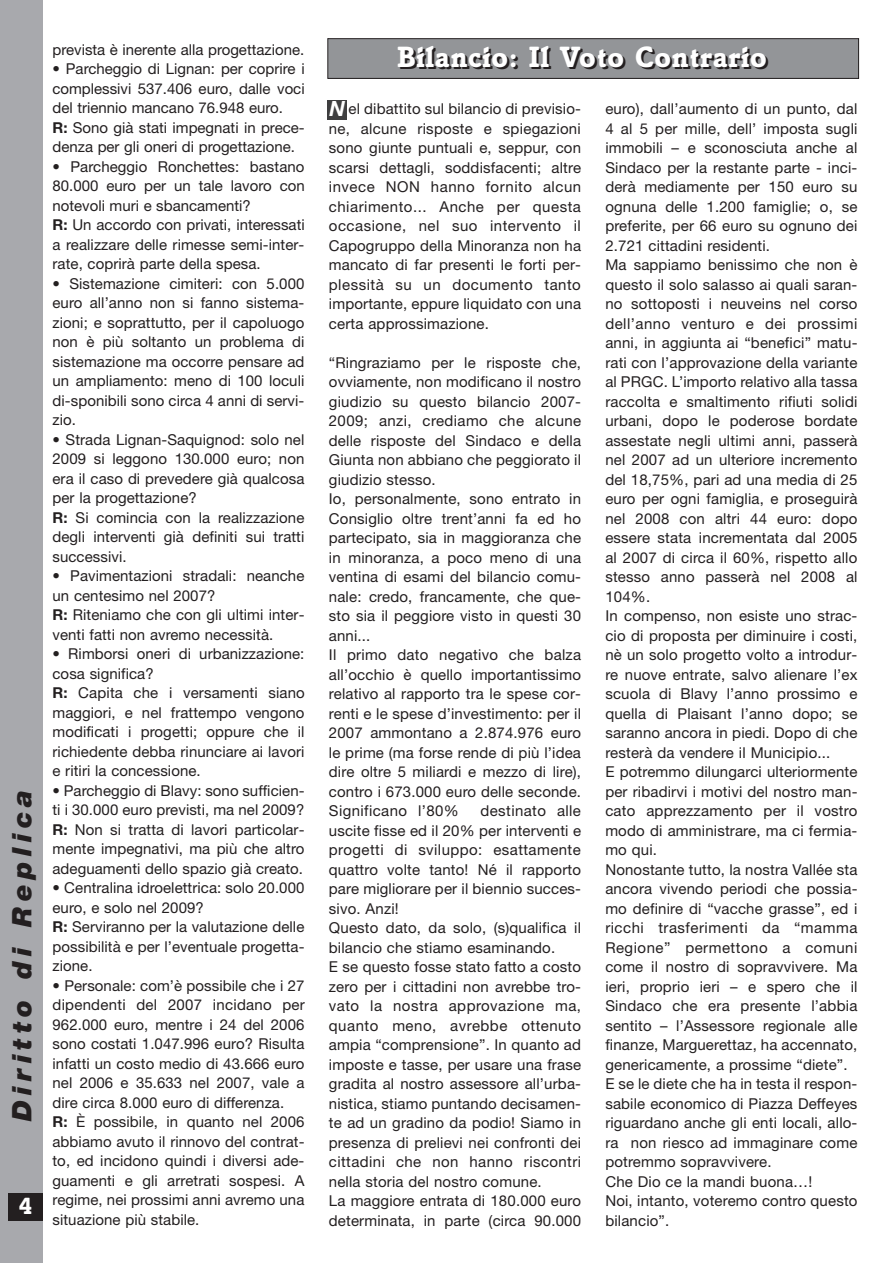
<style>
.page{position:relative;width:893px;height:1263px;background:#fff}
.page>*{position:absolute;margin:0;border:0;box-sizing:border-box;transform-origin:0 0}
.t1{font:700 30px "Italia";letter-spacing:.03em;color:#231f20}
.t2{font:italic 900 27px "Helvetica Neue";letter-spacing:.2em;color:#231f20}
.t3{font:700 24px "Italia";color:#fff}
.t4{font:italic 700 21px "Helvetica Neue";color:#fff}
.t5{font:15px/19.5px "Helvetica Neue";letter-spacing:.01em;color:#231f20}
.s1{font-weight:700}
</style>
<div class="page">
<div style="left:0;top:0;width:43px;height:1263px;background:#a8a9ad"></div>
<div style="left:9px;top:1193px;width:34px;height:27px;background:#231f20"></div>
<div style="left:327px;top:100px;width:20px;height:19px;background:#3e3e3f"></div>
<div style="left:328px;top:39px;width:530px;height:39px;background:#939598"></div>
<div style="left:327px;top:38px;width:532px;height:41px;border:1px solid #231f20"></div>
<h2 class="t2" style="left:12px;top:1121px;width:333px;rotate:-90deg">Diritto di Replica</h2>
<h3 class="t3" style="left:19px;top:1197px;width:15px">4</h3>
<p class="t5" style="left:53px;top:41px;width:253px">prevista è inerente alla progettazione.</p>
<p class="t5" style="left:53px;top:61px;width:254px">• Parcheggio di Lignan: per coprire i complessivi 537.406 euro, dalle voci del triennio mancano 76.948 euro.<br><span class="s1">R:</span> Sono già stati impegnati in prece&shy;denza per gli oneri di progettazione.</p>
<p class="t5" style="left:53px;top:158px;width:254px">• Parcheggio Ronchettes: bastano 80.000 euro per un tale lavoro con notevoli muri e sbancamenti?<br><span class="s1">R:</span> Un accordo con privati, interessati a realizzare delle rimesse semi-inter&shy;rate, coprirà parte della spesa.</p>
<p class="t5" style="left:53px;top:275px;width:253px;text-align:justify">• Sistemazione cimiteri: con 5.000 euro all’anno non si fanno sistema&shy;zioni; e soprattutto, per il capoluogo non è più soltanto un problema di sistemazione ma occorre pensare ad un ampliamento: meno di 100 loculi di-sponibili sono circa 4 anni di servi&shy;zio.</p>
<p class="t5" style="left:53px;top:431px;width:253px">• Strada Lignan-Saquignod: solo nel<br>2009 si leggono 130.000 euro; non era il caso di prevedere già qualcosa per la progettazione?<br><span class="s1">R:</span> Si comincia con la realizzazione degli interventi già definiti sui tratti successivi.</p>
<p class="t5" style="left:53px;top:568px;width:254px">• Pavimentazioni stradali: neanche un centesimo nel 2007?<br><span class="s1">R:</span> Riteniamo che con gli ultimi inter&shy;venti fatti non avremo necessità.</p>
<p class="t5" style="left:53px;top:646px;width:254px">• Rimborsi oneri di urbanizzazione: cosa significa?<br><span class="s1">R:</span> Capita che i versamenti siano maggiori, e nel frattempo vengono modificati i progetti; oppure che il richiedente debba rinunciare ai lavori e ritiri la concessione.</p>
<p class="t5" style="left:53px;top:782px;width:254px;text-align:justify">• Parcheggio di Blavy: sono sufficien&shy;ti i 30.000 euro previsti, ma nel 2009?<br><span class="s1">R:</span> Non si tratta di lavori particolar&shy;mente impegnativi, ma più che altro adeguamenti dello spazio già creato.</p>
<p class="t5" style="left:53px;top:880px;width:254px">• Centralina idroelettrica: solo 20.000 euro, e solo nel 2009?<br><span class="s1">R:</span> Serviranno per la valutazione delle possibilità e per l’eventuale progetta&shy;zione.</p>
<p class="t5" style="left:53px;top:977px;width:254px">• Personale: com’è possibile che i 27 dipendenti del 2007 incidano per 962.000 euro, mentre i 24 del 2006 sono costati 1.047.996 euro? Risulta infatti un costo medio di 43.666 euro nel 2006 e 35.633 nel 2007, vale a dire circa 8.000 euro di differenza.<br><span class="s1">R:</span> È possibile, in quanto nel 2006 abbiamo avuto il rinnovo del contrat&shy;to, ed incidono quindi i diversi ade&shy;guamenti e gli arretrati sospesi. A regime, nei prossimi anni avremo una situazione più stabile.</p>
<h1 class="t1" style="left:400px;top:47px;width:371px">Bilancio: Il Voto Contrario</h1>
<h3 class="t4" style="left:329px;top:101px;width:17px">N</h3>
<p class="t5" style="left:329px;top:101px;width:254px;text-align:justify;text-indent:20px">el dibattito sul bilancio di previsio&shy;ne, alcune risposte e spiegazioni sono giunte puntuali e, seppur, con scarsi dettagli, soddisfacenti; altre invece NON hanno fornito alcun chiarimento... Anche per questa occasione, nel suo intervento il Capogruppo della Minoranza non ha mancato di far presenti le forti per&shy;plessità su un documento tanto importante, eppure liquidato con una certa approssimazione.</p>
<p class="t5" style="left:329px;top:354px;width:254px">“Ringraziamo per le risposte che, ovviamente, non modificano il nostro giudizio su questo bilancio 2007-<br>2009; anzi, crediamo che alcune delle risposte del Sindaco e della<br>Giunta non abbiano che peggiorato il giudizio stesso.<br>Io, personalmente, sono entrato in<br>Consiglio oltre trent’anni fa ed ho partecipato, sia in maggioranza che in minoranza, a poco meno di una ventina di esami del bilancio comu&shy;nale: credo, francamente, che que&shy;sto sia il peggiore visto in questi 30 anni...<br>Il primo dato negativo che balza all’occhio è quello importantissimo relativo al rapporto tra le spese cor&shy;renti e le spese d’investimento: per il<br>2007 ammontano a 2.874.976 euro le prime (ma forse rende di più l’idea dire oltre 5 miliardi e mezzo di lire), contro i 673.000 euro delle seconde.<br>Significano l’80%</p>
<p class="t5" style="left:329px;top:803px;width:254px;text-indent:152px">destinato alle uscite fisse ed il 20% per interventi e progetti di sviluppo: esattamente quattro volte tanto! Né il rapporto pare migliorare per il biennio succes&shy;sivo. Anzi!<br>Questo dato, da solo, (s)qualifica il bilancio che stiamo esaminando.<br>E se questo fosse stato fatto a costo zero per i cittadini non avrebbe tro&shy;vato la nostra approvazione ma, quanto meno, avrebbe ottenuto ampia “comprensione”. In quanto ad imposte e tasse, per usare una frase gradita al nostro assessore all’urba&shy;nistica, stiamo puntando decisamen&shy;te ad un gradino da podio! Siamo in presenza di prelievi nei confronti dei cittadini che non hanno riscontri nella storia del nostro comune.<br>La maggiore entrata di 180.000 euro determinata, in parte (circa 90.000</p>
<p class="t5" style="left:605px;top:101px;width:254px">euro), dall’aumento di un punto, dal 4 al 5 per mille, dell’ imposta sugli immobili – e sconosciuta anche al Sindaco per la restante parte - inci&shy;derà mediamente per 150 euro su ognuna delle 1.200 famiglie; o, se preferite, per 66 euro su ognuno dei 2.721 cittadini residenti.<br>Ma sappiamo benissimo che non è questo il solo salasso ai quali saran&shy;no sottoposti i neuveins nel corso dell’anno venturo e dei prossimi anni, in aggiunta ai “benefici” matu&shy;rati con l’approvazione della variante al PRGC. L’importo relativo alla tassa raccolta e smaltimento rifiuti solidi urbani, dopo le poderose bordate assestate negli ultimi anni, passerà nel 2007 ad un ulteriore incremento del 18,75%, pari ad una media di 25 euro per ogni famiglia, e proseguirà nel 2008 con altri 44 euro: dopo essere stata incrementata dal 2005 al 2007 di circa il 60%, rispetto allo stesso anno passerà nel 2008 al 104%.<br>In compenso, non esiste uno strac&shy;cio di proposta per diminuire i costi, nè un solo progetto volto a introdur&shy;re nuove entrate, salvo alienare l’ex scuola di Blavy l’anno prossimo e quella di Plaisant l’anno dopo; se saranno ancora in piedi. Dopo di che resterà da vendere il Municipio...<br>E potremmo dilungarci ulteriormente per ribadirvi i motivi del nostro man&shy;cato apprezzamento per il vostro modo di amministrare, ma ci fermia&shy;mo qui.<br>Nonostante tutto, la nostra Vallée sta ancora vivendo periodi che possia&shy;mo definire di “vacche grasse”, ed i ricchi trasferimenti da “mamma Regione” permettono a comuni come il nostro di sopravvivere. Ma ieri, proprio ieri – e spero che il Sindaco che era presente l’abbia sentito – l’Assessore regionale alle finanze, Marguerettaz, ha accennato, genericamente, a prossime “diete”.<br>E se le diete che ha in testa il respon&shy;sabile economico di Piazza Deffeyes riguardano anche gli enti locali, allo&shy;ra non riesco ad immaginare come potremmo sopravvivere.<br>Che Dio ce la mandi buona…!<br>Noi, intanto, voteremo contro questo bilancio”.</p>
</div>
